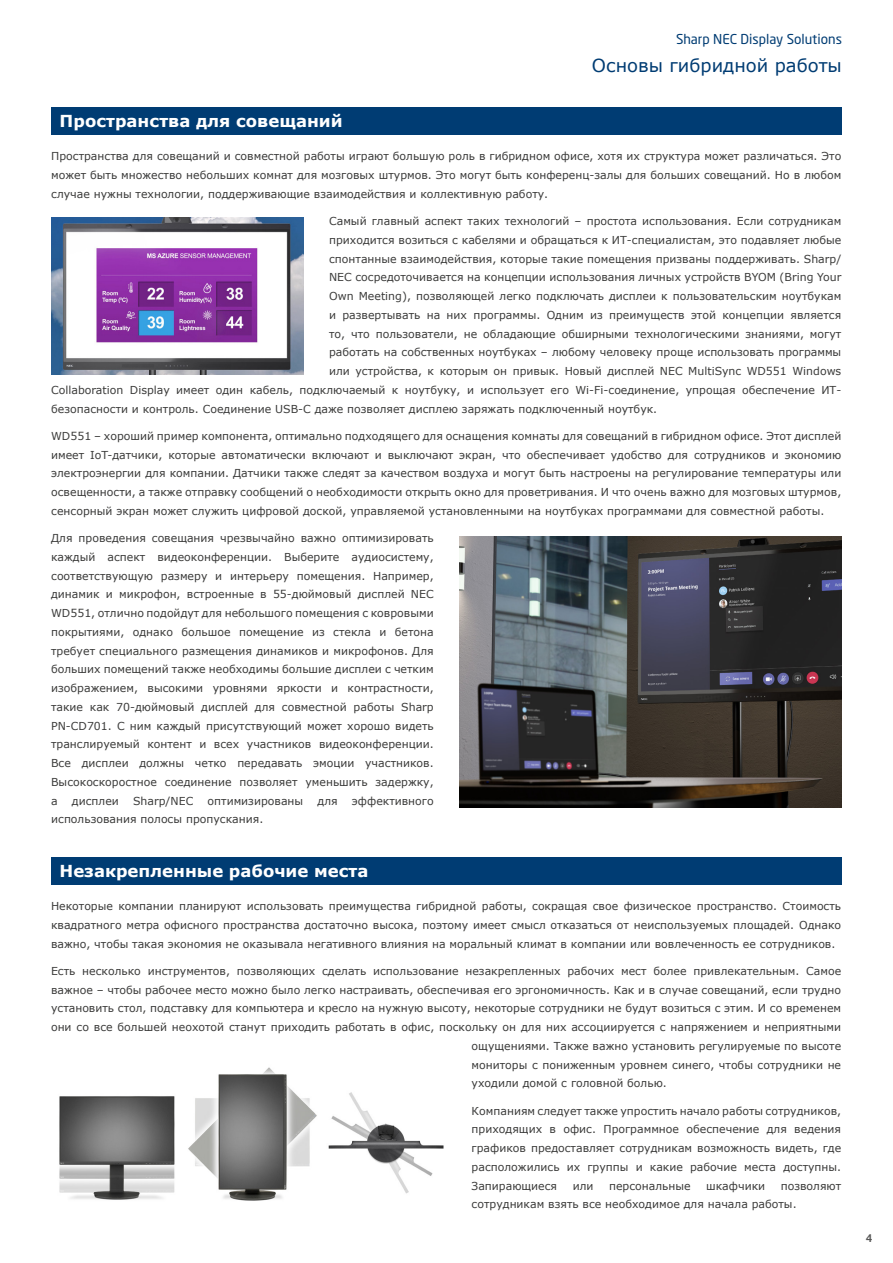
<style>
.page{position:relative;width:893px;height:1263px;background:#fff}
.page>*{position:absolute;margin:0;border:0;box-sizing:border-box;transform-origin:0 0}
.t1{font:18px "Verdana";color:#003c73}
.t2{font:700 16.5px "Verdana";color:#fff}
.t3{font:13.5px "Neo Sans Pro";color:#003c73}
.t4{font:10.95px/18.8px "Verdana";color:#3c3c3b;text-align:justify}
.t5{font:500 10.5px "Neo Sans Pro";color:#575756}
</style>
<div class="page">
<div style="left:51px;top:107px;width:790px;height:28px;background:#003c73"></div>
<img style="left:459px;top:537px;width:383px;height:271px">
<img style="left:51px;top:218px;width:253px;height:156px">
<div style="left:51px;top:857px;width:790px;height:27px;background:#003c73"></div>
<img style="left:59px;top:1067px;width:385px;height:134px">
<h2 class="t2" style="left:60px;top:110px;width:285px">Пространства для совещаний</h2>
<p class="t3" style="left:676px;top:31px;width:167px">Sharp NEC Display Solutions</p>
<h1 class="t1" style="left:592px;top:54px;width:251px">Основы гибридной работы</h1>
<p class="t4" style="left:51px;top:147px;width:792px">Пространства для совещаний и совместной работы играют большую роль в гибридном офисе, хотя их структура может различаться. Это может быть множество небольших комнат для мозговых штурмов. Это могут быть конференц-залы для больших совещаний. Но в любом случае нужны технологии, поддерживающие взаимодействия и коллективную работу.</p>
<p class="t4" style="left:329px;top:212px;width:514px">Самый главный аспект таких технологий – простота использования. Если сотрудникам</p>
<p class="t4" style="left:329px;top:231px;width:514px">приходится возиться с кабелями и обращаться к ИТ-специалистам, это подавляет любые</p>
<p class="t4" style="left:329px;top:249px;width:514px">спонтанные взаимодействия, которые такие помещения призваны поддерживать. Sharp/</p>
<p class="t4" style="left:329px;top:268px;width:514px">NEC сосредоточивается на концепции использования личных устройств BYOM (Bring Your</p>
<p class="t4" style="left:329px;top:287px;width:514px">Own Meeting), позволяющей легко подключать дисплеи к пользовательским ноутбукам</p>
<p class="t4" style="left:329px;top:306px;width:514px">и развертывать на них программы. Одним из преимуществ этой концепции является</p>
<p class="t4" style="left:329px;top:324px;width:514px">то, что пользователи, не обладающие обширными технологическими знаниями, могут</p>
<p class="t4" style="left:329px;top:343px;width:514px">работать на собственных ноутбуках – любому человеку проще использовать программы</p>
<p class="t4" style="left:329px;top:362px;width:514px">или устройства, к которым он привык. Новый дисплей NEC MultiSync WD551 Windows</p>
<p class="t4" style="left:51px;top:381px;width:792px">Collaboration Display имеет один кабель, подключаемый к ноутбуку, и использует его Wi-Fi-соединение, упрощая обеспечение ИТ-</p>
<p class="t4" style="left:51px;top:399px;width:608px">безопасности и контроль. Соединение USB-C даже позволяет дисплею заряжать подключенный ноутбук.</p>
<p class="t4" style="left:51px;top:427px;width:792px">WD551 – хороший пример компонента, оптимально подходящего для оснащения комнаты для совещаний в гибридном офисе. Этот дисплей имеет IoT-датчики, которые автоматически включают и выключают экран, что обеспечивает удобство для сотрудников и экономию электроэнергии для компании. Датчики также следят за качеством воздуха и могут быть настроены на регулирование температуры или освещенности, а также отправку сообщений о необходимости открыть окно для проветривания. И что очень важно для мозговых штурмов, сенсорный экран может служить цифровой доской, управляемой установленными на ноутбуках программами для совместной работы.</p>
<p class="t4" style="left:51px;top:529px;width:384px">Для проведения совещания чрезвычайно важно оптимизировать каждый аспект видеоконференции. Выберите аудиосистему, соответствующую размеру и интерьеру помещения. Например, динамик и микрофон, встроенные в 55-дюймовый дисплей NEC WD551, отлично подойдут для небольшого помещения с ковровыми покрытиями, однако большое помещение из стекла и бетона требует специального размещения динамиков и микрофонов. Для больших помещений также необходимы большие дисплеи с четким изображением, высокими уровнями яркости и контрастности, такие как 70-дюймовый дисплей для совместной работы Sharp PN-CD701. С ним каждый присутствующий может хорошо видеть транслируемый контент и всех участников видеоконференции.<br>Все дисплеи должны четко передавать эмоции участников.<br>Высокоскоростное соединение позволяет уменьшить задержку, а</p>
<p class="t4" style="left:72px;top:791px;width:48px">дисплеи</p>
<p class="t4" style="left:133px;top:791px;width:62px">Sharp/NEC</p>
<p class="t4" style="left:208px;top:791px;width:97px">оптимизированы</p>
<p class="t4" style="left:318px;top:791px;width:22px">для</p>
<p class="t4" style="left:352px;top:791px;width:83px">эффективного</p>
<p class="t4" style="left:51px;top:810px;width:214px">использования полосы пропускания.</p>
<h2 class="t2" style="left:60px;top:860px;width:310px">Незакрепленные рабочие места</h2>
<p class="t4" style="left:51px;top:897px;width:792px">Некоторые компании планируют использовать преимущества гибридной работы, сокращая свое физическое пространство. Стоимость квадратного метра офисного пространства достаточно высока, поэтому имеет смысл отказаться от неиспользуемых площадей. Однако важно, чтобы такая экономия не оказывала негативного влияния на моральный климат в компании или вовлеченность ее сотрудников.</p>
<p class="t4" style="left:51px;top:962px;width:792px">Есть несколько инструментов, позволяющих сделать использование незакрепленных рабочих мест более привлекательным. Самое</p>
<p class="t4" style="left:51px;top:980px;width:792px">важное – чтобы рабочее место можно было легко настраивать, обеспечивая его эргономичность. Как и в случае совещаний, если трудно</p>
<p class="t4" style="left:51px;top:999px;width:792px">установить стол, подставку для компьютера и кресло на нужную высоту, некоторые сотрудники не будут возиться с этим. И со временем</p>
<p class="t4" style="left:51px;top:1018px;width:792px">они со все большей неохотой станут приходить работать в офис, поскольку он для них ассоциируется с напряжением и неприятными</p>
<p class="t4" style="left:472px;top:1037px;width:371px">ощущениями. Также важно установить регулируемые по высоте</p>
<p class="t4" style="left:472px;top:1055px;width:371px">мониторы с пониженным уровнем синего, чтобы сотрудники не</p>
<p class="t4" style="left:472px;top:1074px;width:197px">уходили домой с головной болью.</p>
<p class="t4" style="left:472px;top:1101px;width:371px">Компаниям следует также упростить начало работы сотрудников, приходящих в офис. Программное обеспечение для ведения графиков предоставляет сотрудникам возможность видеть, где расположились их группы и какие рабочие места доступны.<br>Запирающиеся</p>
<p class="t4" style="left:573px;top:1176px;width:22px">или</p>
<p class="t4" style="left:609px;top:1176px;width:83px">персональные</p>
<p class="t4" style="left:706px;top:1176px;width:60px">шкафчики</p>
<p class="t4" style="left:472px;top:1176px;width:371px;text-indent:309px">позволяют сотрудникам взять все необходимое для начала работы.</p>
<p class="t5" style="left:866px;top:1231px;width:8px">4</p>
</div>
